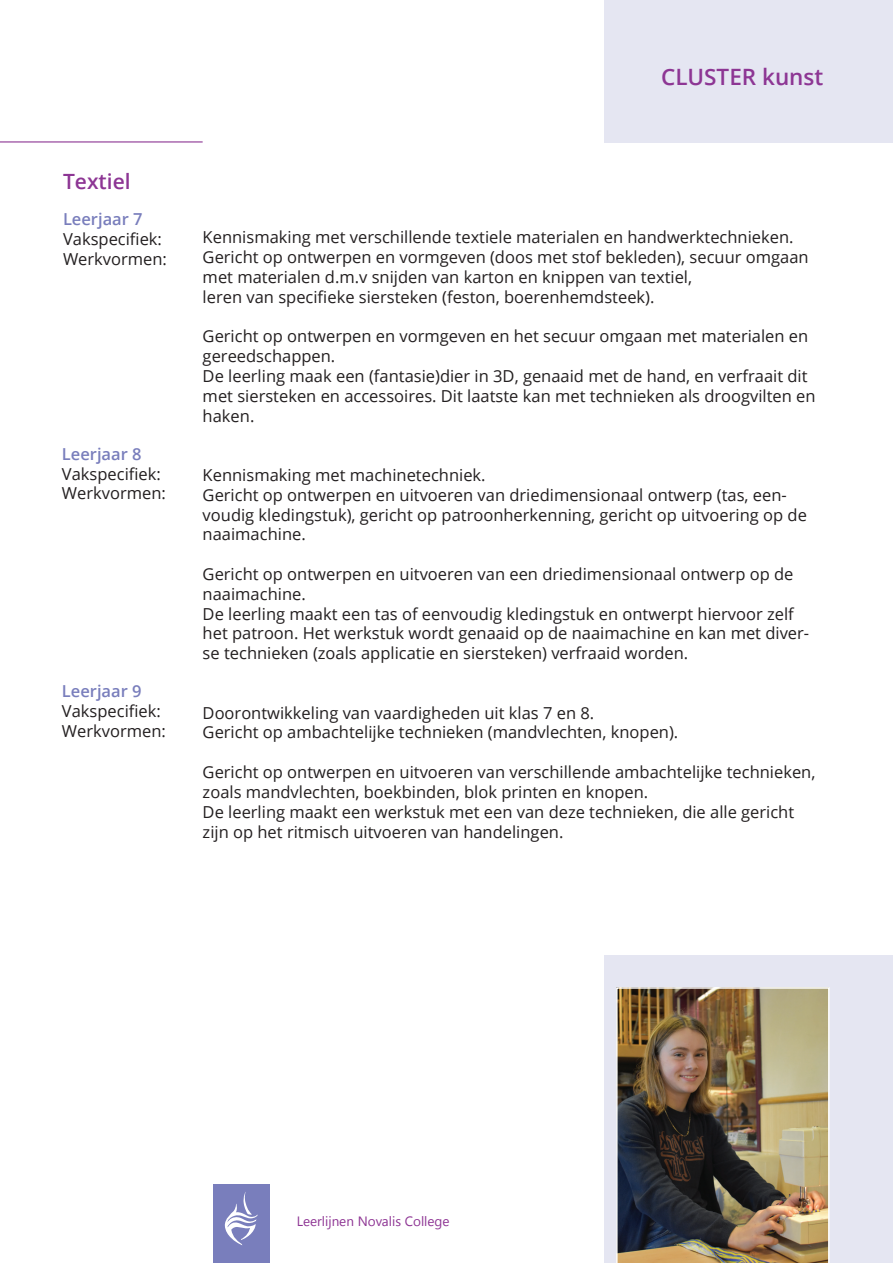
<style>
.page{position:relative;width:893px;height:1263px;background:#fff}
.page>*{position:absolute;margin:0;border:0;box-sizing:border-box;transform-origin:0 0}
.t1{font:600 22.5px "Open Sans";color:#8d3694}
.t2{font:600 21px "Open Sans";color:#8d3694}
.t3{font:16.5px/19.8px "Open Sans";color:#231f20}
.t4{font:600 16.5px "Open Sans";color:#797ebc}
.t5{font:13.5px "Segoe UI";color:#8e3594}
</style>
<div class="page">
<div style="left:605px;top:956px;width:288px;height:307px;background:#e5e6f2"></div>
<div style="left:605px;top:0;width:288px;height:143px;background:#e5e6f2"></div>
<hr style="left:0;top:141px;width:203px;height:2px;background:#8d3694">
<img style="left:616px;top:987px;width:214px;height:276px">
<div style="left:213px;top:1184px;width:57px;height:79px;background:#797ebc"></div>
<svg style="left:225px;top:1192px;width:33px;height:53px"></svg>
<p class="t2" style="left:63px;top:167px;width:69px">Textiel</p>
<p class="t4" style="left:63px;top:208px;width:81px">Leerjaar 7</p>
<p class="t3" style="left:63px;top:229px;width:106px">Vakspecifiek:<br>Werkvormen:</p>
<p class="t4" style="left:62px;top:442px;width:81px">Leerjaar 8</p>
<p class="t3" style="left:62px;top:463px;width:106px">Vakspecifiek:<br>Werkvormen:</p>
<p class="t4" style="left:62px;top:680px;width:81px">Leerjaar 9</p>
<p class="t3" style="left:62px;top:701px;width:106px">Vakspecifiek:<br>Werkvormen:</p>
<h1 class="t1" style="left:661px;top:61px;width:164px">CLUSTER kunst</h1>
<p class="t3" style="left:203px;top:227px;width:608px">Kennismaking met verschillende textiele materialen en handwerktechnieken.<br>Gericht op ontwerpen en vormgeven (doos met stof bekleden), secuur omgaan met materialen d.m.v snijden van karton en knippen van textiel,<br>leren van specifieke siersteken (feston, boerenhemdsteek).</p>
<p class="t3" style="left:203px;top:326px;width:614px">Gericht op ontwerpen en vormgeven en het secuur omgaan met materialen en gereedschappen.<br>De leerling maak een (fantasie)dier in 3D, genaaid met de hand, en verfraait dit met siersteken en accessoires. Dit laatste kan met technieken als droogvilten en haken.</p>
<p class="t3" style="left:203px;top:465px;width:606px">Kennismaking met machinetechniek.<br>Gericht op ontwerpen en uitvoeren van driedimensionaal ontwerp (tas, een&shy;voudig kledingstuk), gericht op patroonherkenning, gericht op uitvoering op de naaimachine.</p>
<p class="t3" style="left:203px;top:564px;width:608px">Gericht op ontwerpen en uitvoeren van een driedimensionaal ontwerp op de naaimachine.<br>De leerling maakt een tas of eenvoudig kledingstuk en ontwerpt hiervoor zelf het patroon. Het werkstuk wordt genaaid op de naaimachine en kan met diver&shy;se technieken (zoals applicatie en siersteken) verfraaid worden.</p>
<p class="t3" style="left:203px;top:702px;width:477px">Doorontwikkeling van vaardigheden uit klas 7 en 8.<br>Gericht op ambachtelijke technieken (mandvlechten, knopen).</p>
<p class="t3" style="left:203px;top:762px;width:614px">Gericht op ontwerpen en uitvoeren van verschillende ambachtelijke technieken, zoals mandvlechten, boekbinden, blok printen en knopen.<br>De leerling maakt een werkstuk met een van deze technieken, die alle gericht zijn op het ritmisch uitvoeren van handelingen.</p>
<p class="t5" style="left:297px;top:1211px;width:154px">Leerlijnen Novalis College</p>
</div>
